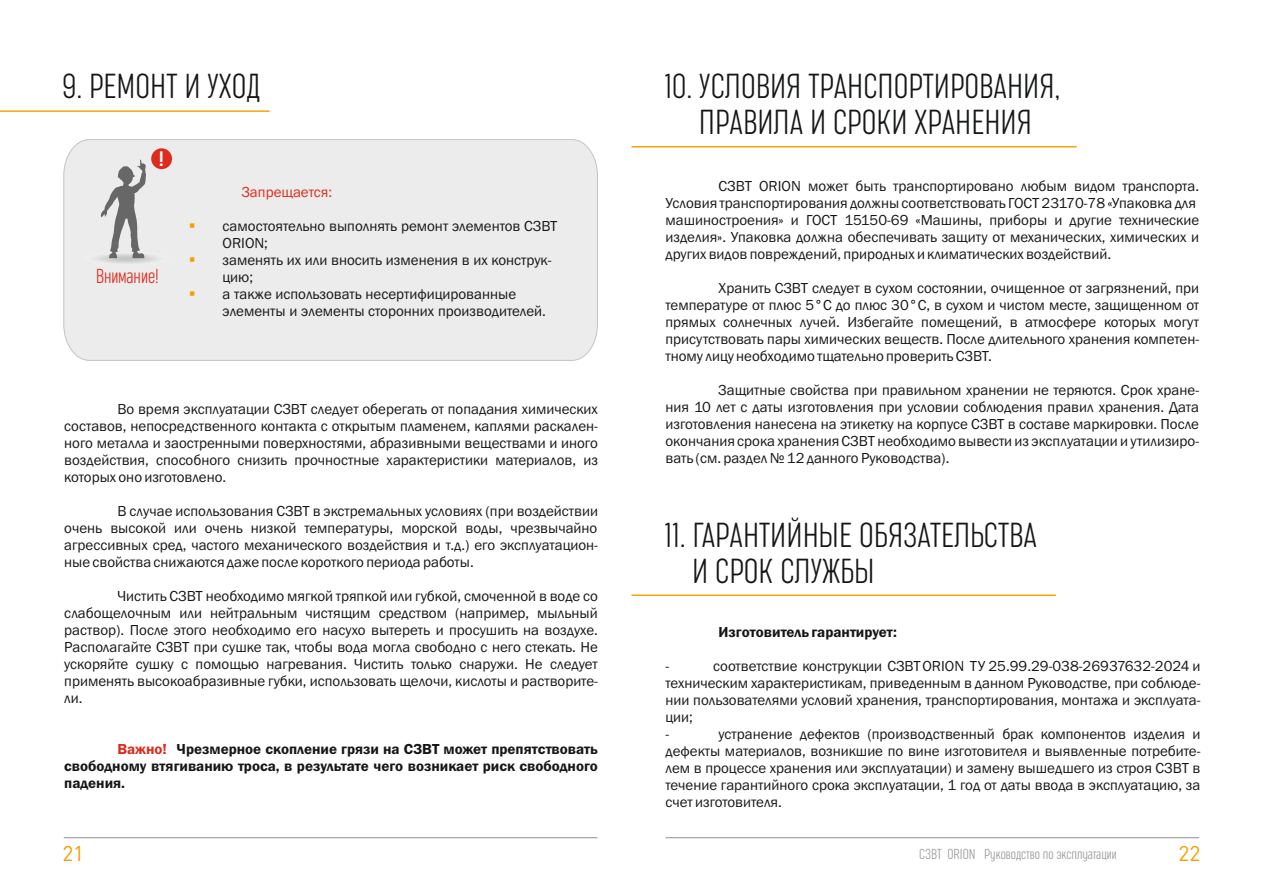
<style>
.page{position:relative;width:1263px;height:893px;background:#fff}
.page>*{position:absolute;margin:0;border:0;box-sizing:border-box;transform-origin:0 0}
.t1{font:200 36px/35.5px "Sugo Pro Classic";color:#151616;text-align:center}
.t2{font:21.6px "Sugo Pro Classic";color:#fff}
.t3{font:200 21px "Sugo Pro Classic";color:#dd2b1c}
.t4{font:21px "DIN Pro";color:#f79d00}
.t5{font:15px/17px "Franklin Gothic";color:#151616;text-align:justify}
.t6{font:600 15px/17px "Franklin Gothic";color:#151616;text-align:justify}
.t7{font:200 15px "Sugo Pro Classic";color:#989899}
.t8{font:15px "Franklin Gothic";color:#dd2b1c}
.s1{color:#f79d00}
.s2{color:#dd2b1c}
</style>
<div class="page">
<hr style="left:64px;top:837px;width:533px;height:1px;background:#989899">
<hr style="left:0;top:110px;width:270px;height:2px;background:#f79e00">
<div style="left:63px;top:139px;width:535px;height:222px;background:#ececec"></div>
<div style="left:151px;top:148px;width:21px;height:21px;background:#dd2b1c;border-radius:50%"></div>
<svg style="left:83px;top:251px;width:88px;height:14px"></svg>
<svg style="left:101px;top:160px;width:45px;height:98px;background:#b8b8b8"></svg>
<hr style="left:631px;top:146px;width:445px;height:1px;background:#f79e00">
<hr style="left:665px;top:837px;width:534px;height:1px;background:#989899">
<hr style="left:631px;top:595px;width:425px;height:1px;background:#f79e00">
<h1 class="t1" style="left:62px;top:69px;width:199px">9. РЕМОНТ И УХОД</h1>
<h2 class="t2" style="left:159px;top:148px;width:6px">!</h2>
<h3 class="t3" style="left:96px;top:266px;width:65px">Внимание!</h3>
<p class="t8" style="left:242px;top:186px;width:92px">Запрещается:</p>
<p class="t5" style="left:223px;top:218px;width:336px;text-indent:-34px"><span class="s1">▪</span> самостоятельно выполнять ремонт элементов СЗВТ<br>ORION;</p>
<p class="t5" style="left:223px;top:252px;width:330px;text-indent:-34px"><span class="s1">▪</span> заменять их или вносить изменения в их конструк&shy;цию;</p>
<p class="t5" style="left:223px;top:286px;width:325px;text-indent:-34px"><span class="s1">▪</span> а также использовать несертифицированные элементы и элементы сторонних производителей.</p>
<p class="t5" style="left:64px;top:401px;width:535px;text-indent:53px">Во время эксплуатации СЗВТ следует оберегать от попадания химических составов, непосредственного контакта с открытым пламенем, каплями раскален&shy;ного металла и заостренными поверхностями, абразивными веществами и иного воздействия, способного снизить прочностные характеристики материалов, из которых оно изготовлено.</p>
<p class="t5" style="left:64px;top:503px;width:535px;text-indent:53px">В случае использования СЗВТ в экстремальных условиях (при воздействии очень высокой или очень низкой температуры, морской воды, чрезвычайно агрессивных сред, частого механического воздействия и т.д.) его эксплуатацион&shy;ные свойства снижаются даже после короткого периода работы.</p>
<p class="t5" style="left:64px;top:588px;width:535px;text-indent:53px">Чистить СЗВТ необходимо мягкой тряпкой или губкой, смоченной в воде со слабощелочным или нейтральным чистящим средством (например, мыльный раствор). После этого необходимо его насухо вытереть и просушить на воздухе.<br>Располагайте СЗВТ при сушке так, чтобы вода могла свободно с него стекать. Не ускоряйте сушку с помощью нагревания. Чистить только снаружи. Не следует применять высокоабразивные губки, использовать щелочи, кислоты и растворите&shy;ли.</p>
<p class="t6" style="left:64px;top:742px;width:535px;text-indent:53px"><span class="s2">Важно!</span> Чрезмерное скопление грязи на СЗВТ может препятствовать свободному втягиванию троса, в результате чего возникает риск свободного падения.</p>
<h1 class="t1" style="left:665px;top:69px;width:397px">10. УСЛОВИЯ ТРАНСПОРТИРОВАНИЯ,<br>ПРАВИЛА И СРОКИ ХРАНЕНИЯ</h1>
<p class="t5" style="left:665px;top:179px;width:535px;text-align:left;text-indent:53px">СЗВТ ORION может быть транспортировано любым видом транспорта.<br>Условия транспортирования должны соответствовать ГОСТ 23170-78 «Упаковка для машиностроения» и ГОСТ 15150-69 «Машины, приборы и другие технические изделия». Упаковка должна обеспечивать защиту от механических, химических и других видов повреждений, природных и климатических воздействий.</p>
<p class="t5" style="left:665px;top:281px;width:535px;text-indent:53px">Хранить СЗВТ следует в сухом состоянии, очищенное от загрязнений, при температуре от плюс 5°С до плюс 30°С, в сухом и чистом месте, защищенном от прямых солнечных лучей. Избегайте помещений, в атмосфере которых могут присутствовать пары химических веществ. После длительного хранения компетен&shy;тному лицу необходимо тщательно проверить СЗВТ.</p>
<p class="t5" style="left:665px;top:383px;width:535px;text-indent:53px">Защитные свойства при правильном хранении не теряются. Срок хране&shy;ния 10 лет с даты изготовления при условии соблюдения правил хранения. Дата изготовления нанесена на этикетку на корпусе СЗВТ в составе маркировки. После окончания срока хранения СЗВТ необходимо вывести из эксплуатации и утилизиро&shy;вать (см. раздел № 12 данного Руководства).</p>
<h1 class="t1" style="left:692px;top:518px;width:346px;text-align:left;text-indent:-27px">11. ГАРАНТИЙНЫЕ ОБЯЗАТЕЛЬСТВА<br>И СРОК СЛУЖБЫ</h1>
<p class="t6" style="left:719px;top:625px;width:180px">Изготовитель гарантирует:</p>
<p class="t5" style="left:665px;top:659px;width:536px;text-align:left;text-indent:48px">соответствие конструкции СЗВТORION ТУ 25.99.29-038-26937632-2024 и техническим характеристикам, приведенным в данном Руководстве, при соблюде&shy;нии пользователями условий хранения, транспортирования, монтажа и эксплуата&shy;ции;<br>-</p>
<p class="t5" style="left:665px;top:659px;width:5px">-</p>
<p class="t5" style="left:665px;top:727px;width:536px;text-indent:53px">устранение дефектов (производственный брак компонентов изделия и дефекты материалов, возникшие по вине изготовителя и выявленные потребите&shy;лем в процессе хранения или эксплуатации) и замену вышедшего из строя СЗВТ в течение гарантийного срока эксплуатации, 1 год от даты ввода в эксплуатацию, за счет изготовителя.</p>
<h3 class="t4" style="left:62px;top:846px;width:23px">21</h3>
<h3 class="t4" style="left:1178px;top:846px;width:23px">22</h3>
<p class="t7" style="left:919px;top:846px;width:199px">СЗВТ ORION Руководство по эксплуатации</p>
</div>
